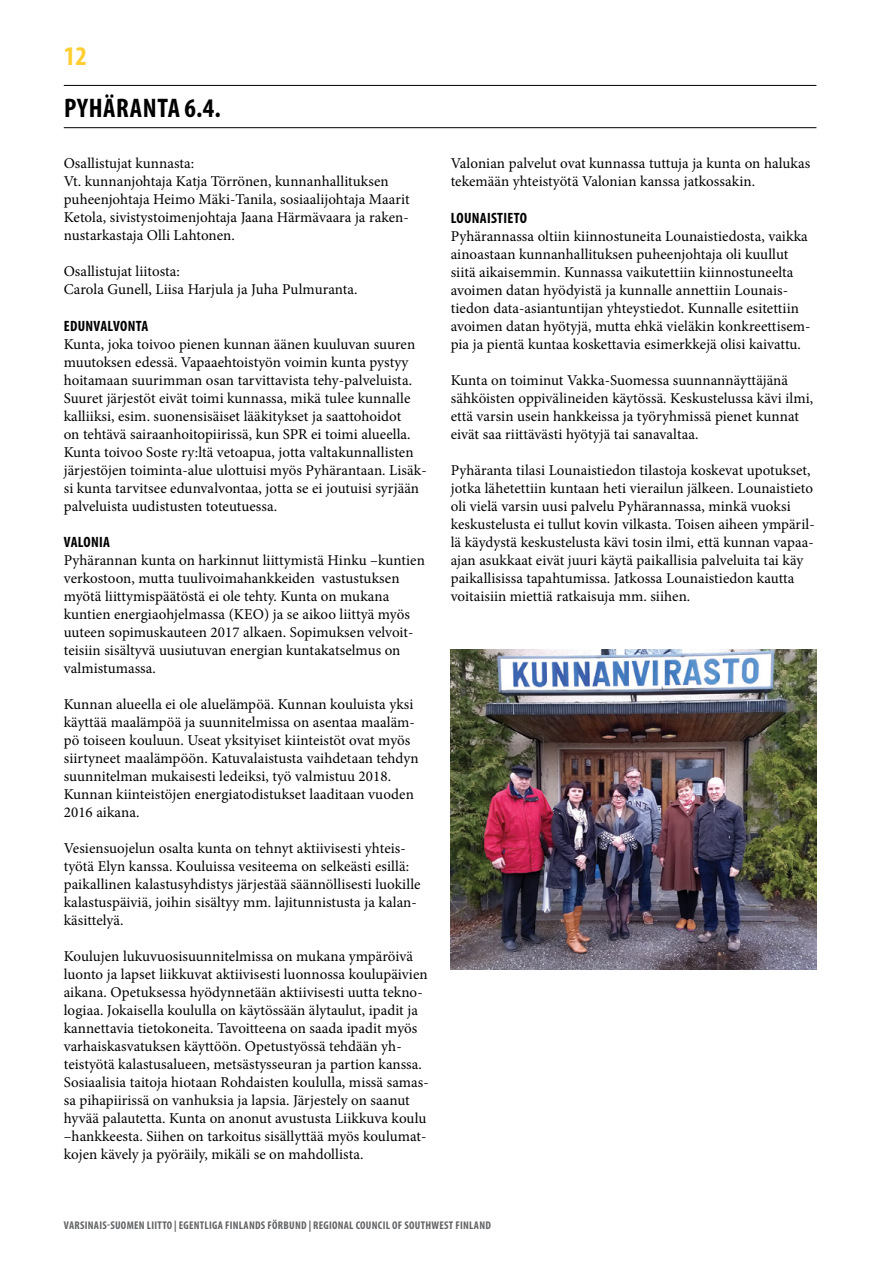
<style>
.page{position:relative;width:893px;height:1263px;background:#fff}
.page>*{position:absolute;margin:0;border:0;box-sizing:border-box;transform-origin:0 0}
.t1{font:700 condensed 27px "Myriad Pro";letter-spacing:.025em;color:#000}
.t2{font:700 condensed 27px "Myriad Pro";color:#ffcf31}
.t3{font:15px/18px "Minion Pro";letter-spacing:.005em;color:#000}
.t4{font:700 condensed 15px "Myriad Pro";letter-spacing:.02em;color:#000}
.t5{font:700 condensed 11.25px "Myriad Pro";letter-spacing:.025em;color:#636466}
</style>
<div class="page">
<hr style="left:64px;top:85px;width:752px;height:1px;background:#000">
<hr style="left:64px;top:127px;width:752px;height:1px;background:#000">
<img style="left:451px;top:649px;width:365px;height:321px">
<h1 class="t2" style="left:64px;top:39px;width:25px">12</h1>
<h1 class="t1" style="left:64px;top:91px;width:158px">PYHÄRANTA 6.4.</h1>
<p class="t3" style="left:64px;top:155px;width:347px">Osallistujat kunnasta:<br>Vt. kunnanjohtaja Katja Törrönen, kunnanhallituksen puheenjohtaja Heimo Mäki-Tanila, sosiaalijohtaja Maarit Ketola, sivistystoimenjohtaja Jaana Härmävaara ja raken&shy;nustarkastaja Olli Lahtonen.</p>
<p class="t3" style="left:64px;top:263px;width:295px">Osallistujat liitosta:<br>Carola Gunell, Liisa Harjula ja Juha Pulmuranta.</p>
<p class="t4" style="left:64px;top:316px;width:86px">EDUNVALVONTA</p>
<p class="t3" style="left:64px;top:335px;width:365px">Kunta, joka toivoo pienen kunnan äänen kuuluvan suuren muutoksen edessä. Vapaaehtoistyön voimin kunta pystyy hoitamaan suurimman osan tarvittavista tehy-palveluista.<br>Suuret järjestöt eivät toimi kunnassa, mikä tulee kunnalle kalliiksi, esim. suonensisäiset lääkitykset ja saattohoidot<br>on tehtävä sairaanhoitopiirissä, kun SPR ei toimi alueella.<br>Kunta toivoo Soste ry:ltä vetoapua, jotta valtakunnallisten järjestöjen toiminta-alue ulottuisi myös Pyhärantaan. Lisäk&shy;si kunta tarvitsee edunvalvontaa, jotta se ei joutuisi syrjään palveluista uudistusten toteutuessa.</p>
<p class="t4" style="left:64px;top:532px;width:48px">VALONIA</p>
<p class="t3" style="left:64px;top:551px;width:363px">Pyhärannan kunta on harkinnut liittymistä Hinku –kuntien verkostoon, mutta tuulivoimahankkeiden vastustuksen myötä liittymispäätöstä ei ole tehty. Kunta on mukana kuntien energiaohjelmassa (KEO) ja se aikoo liittyä myös uuteen sopimuskauteen 2017 alkaen. Sopimuksen velvoit&shy;teisiin sisältyvä uusiutuvan energian kuntakatselmus on valmistumassa.</p>
<p class="t3" style="left:64px;top:695px;width:356px">Kunnan alueella ei ole aluelämpöä. Kunnan kouluista yksi käyttää maalämpöä ja suunnitelmissa on asentaa maaläm&shy;pö toiseen kouluun. Useat yksityiset kiinteistöt ovat myös siirtyneet maalämpöön. Katuvalaistusta vaihdetaan tehdyn suunnitelman mukaisesti ledeiksi, työ valmistuu 2018.<br>Kunnan kiinteistöjen energiatodistukset laaditaan vuoden 2016 aikana.</p>
<p class="t3" style="left:64px;top:839px;width:358px">Vesiensuojelun osalta kunta on tehnyt aktiivisesti yhteis&shy;työtä Elyn kanssa. Kouluissa vesiteema on selkeästi esillä: paikallinen kalastusyhdistys järjestää säännöllisesti luokille kalastuspäiviä, joihin sisältyy mm. lajitunnistusta ja kalan&shy;käsittelyä.</p>
<p class="t3" style="left:64px;top:947px;width:366px">Koulujen lukuvuosisuunnitelmissa on mukana ympäröivä luonto ja lapset liikkuvat aktiivisesti luonnossa koulupäivien aikana. Opetuksessa hyödynnetään aktiivisesti uutta tekno&shy;logiaa. Jokaisella koululla on käytössään älytaulut, ipadit ja kannettavia tietokoneita. Tavoitteena on saada ipadit myös varhaiskasvatuksen käyttöön. Opetustyössä tehdään yh&shy;teistyötä kalastusalueen, metsästysseuran ja partion kanssa.<br>Sosiaalisia taitoja hiotaan Rohdaisten koululla, missä samas&shy;sa pihapiirissä on vanhuksia ja lapsia. Järjestely on saanut hyvää palautetta. Kunta on anonut avustusta Liikkuva koulu –hankkeesta. Siihen on tarkoitus sisällyttää myös koulumat&shy;kojen kävely ja pyöräily, mikäli se on mahdollista.</p>
<p class="t3" style="left:451px;top:155px;width:361px">Valonian palvelut ovat kunnassa tuttuja ja kunta on halukas tekemään yhteistyötä Valonian kanssa jatkossakin.</p>
<p class="t4" style="left:451px;top:208px;width:77px">LOUNAISTIETO</p>
<p class="t3" style="left:451px;top:227px;width:361px">Pyhärannassa oltiin kiinnostuneita Lounaistiedosta, vaikka ainoastaan kunnanhallituksen puheenjohtaja oli kuullut siitä aikaisemmin. Kunnassa vaikutettiin kiinnostuneelta avoimen datan hyödyistä ja kunnalle annettiin Lounais&shy;tiedon data-asiantuntijan yhteystiedot. Kunnalle esitettiin avoimen datan hyötyjä, mutta ehkä vieläkin konkreettisem&shy;pia ja pientä kuntaa koskettavia esimerkkejä olisi kaivattu.</p>
<p class="t3" style="left:451px;top:371px;width:364px">Kunta on toiminut Vakka-Suomessa suunnannäyttäjänä sähköisten oppivälineiden käytössä. Keskustelussa kävi ilmi, että varsin usein hankkeissa ja työryhmissä pienet kunnat eivät saa riittävästi hyötyjä tai sanavaltaa.</p>
<p class="t3" style="left:451px;top:461px;width:365px">Pyhäranta tilasi Lounaistiedon tilastoja koskevat upotukset, jotka lähetettiin kuntaan heti vierailun jälkeen. Lounaistieto oli vielä varsin uusi palvelu Pyhärannassa, minkä vuoksi keskustelusta ei tullut kovin vilkasta. Toisen aiheen ympäril&shy;lä käydystä keskustelusta kävi tosin ilmi, että kunnan vapaa&shy;ajan asukkaat eivät juuri käytä paikallisia palveluita tai käy paikallisissa tapahtumissa. Jatkossa Lounaistiedon kautta voitaisiin miettiä ratkaisuja mm. siihen.</p>
<p class="t5" style="left:64px;top:1218px;width:429px">VARSINAIS-SUOMEN LIITTO | EGENTLIGA FINLANDS FÖRBUND | REGIONAL COUNCIL OF SOUTHWEST FINLAND</p>
</div>
